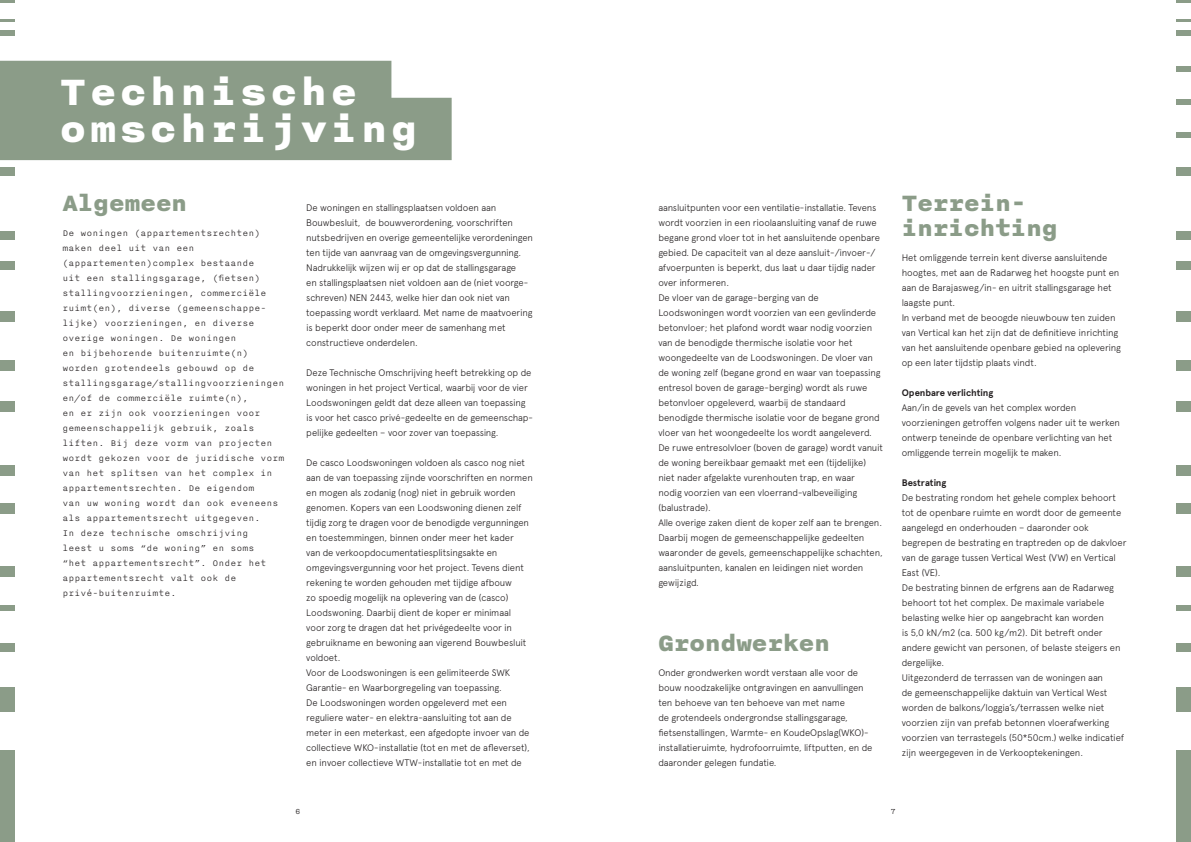
<style>
.page{position:relative;width:1191px;height:842px;background:#fff}
.page>*{position:absolute;margin:0;border:0;box-sizing:border-box;transform-origin:0 0}
.t1{font:900 43px "Nitti Basic";letter-spacing:.1em;color:#fff}
.Intro{font:900 26px "Nitti Basic";color:#8b9c88}
.Intro-2{font:300 10px/15px "Nitti Basic";color:#231f20}
.Body{font:300 9.5px/15px "Apercu";letter-spacing:-.01em;color:#231f20}
.Body-2{font:700 9.5px "Apercu";color:#231f20}
.t2{font:300 9px "Nitti Basic";color:#231f20}
</style>
<div class="page">
<div style="left:0;top:61px;width:391px;height:62px;background:#8b9c88"></div>
<div style="left:0;top:98px;width:451px;height:62px;background:#8b9c88"></div>
<div style="left:1176px;top:605px;width:15px;height:5px;background:#8b9c88"></div>
<div style="left:1176px;top:687px;width:15px;height:25px;background:#8b9c88"></div>
<div style="left:1176px;top:643px;width:15px;height:8px;background:#8b9c88"></div>
<div style="left:1176px;top:750px;width:15px;height:92px;background:#8b9c88"></div>
<div style="left:1176px;top:566px;width:15px;height:11px;background:#8b9c88"></div>
<div style="left:1176px;top:503px;width:15px;height:11px;background:#8b9c88"></div>
<div style="left:1176px;top:465px;width:15px;height:11px;background:#8b9c88"></div>
<div style="left:1176px;top:401px;width:15px;height:11px;background:#8b9c88"></div>
<div style="left:1176px;top:360px;width:15px;height:11px;background:#8b9c88"></div>
<div style="left:1176px;top:311px;width:15px;height:11px;background:#8b9c88"></div>
<div style="left:1176px;top:261px;width:15px;height:8px;background:#8b9c88"></div>
<div style="left:1176px;top:231px;width:15px;height:8px;background:#8b9c88"></div>
<div style="left:1176px;top:168px;width:15px;height:8px;background:#8b9c88"></div>
<div style="left:1176px;top:132px;width:15px;height:6px;background:#8b9c88"></div>
<div style="left:1176px;top:99px;width:15px;height:6px;background:#8b9c88"></div>
<div style="left:1176px;top:66px;width:15px;height:6px;background:#8b9c88"></div>
<div style="left:1176px;top:30px;width:15px;height:6px;background:#8b9c88"></div>
<hr style="left:1176px;top:19px;width:15px;height:3px;background:#8b9c88">
<hr style="left:1176px;top:0;width:15px;height:3px;background:#8b9c88">
<div style="left:0;top:605px;width:15px;height:5px;background:#8b9c88"></div>
<div style="left:0;top:687px;width:15px;height:25px;background:#8b9c88"></div>
<div style="left:0;top:643px;width:15px;height:8px;background:#8b9c88"></div>
<div style="left:0;top:750px;width:15px;height:92px;background:#8b9c88"></div>
<div style="left:0;top:566px;width:15px;height:11px;background:#8b9c88"></div>
<div style="left:0;top:503px;width:15px;height:11px;background:#8b9c88"></div>
<div style="left:0;top:465px;width:15px;height:11px;background:#8b9c88"></div>
<div style="left:0;top:401px;width:15px;height:11px;background:#8b9c88"></div>
<div style="left:0;top:360px;width:15px;height:11px;background:#8b9c88"></div>
<div style="left:0;top:311px;width:15px;height:11px;background:#8b9c88"></div>
<div style="left:0;top:261px;width:15px;height:8px;background:#8b9c88"></div>
<div style="left:0;top:231px;width:15px;height:8px;background:#8b9c88"></div>
<div style="left:0;top:168px;width:15px;height:8px;background:#8b9c88"></div>
<div style="left:0;top:30px;width:15px;height:6px;background:#8b9c88"></div>
<hr style="left:0;top:19px;width:15px;height:3px;background:#8b9c88">
<hr style="left:0;top:0;width:15px;height:3px;background:#8b9c88">
<p class="t1" style="left:60px;top:67px;width:298px">Technische</p>
<p class="t1" style="left:60px;top:104px;width:358px">omschrijving</p>
<p class="Intro" style="left:62px;top:188px;width:126px">Algemeen</p>
<p class="Intro-2" style="left:62px;top:225px;width:224px">De woningen (appartementsrechten) maken deel uit van een (appartementen)complex bestaande<br>uit een stallingsgarage, (fietsen) stallingvoorzieningen, commerciële ruimt(en), diverse (gemeenschappe&shy;lijke) voorzieningen, en diverse overige woningen. De woningen<br>en bijbehorende buitenruimte(n) worden grotendeels gebouwd op de stallingsgarage/stallingvoorzieningen en/of de commerciële ruimte(n),<br>en er zijn ook voorzieningen voor gemeenschappelijk gebruik, zoals liften. Bij deze vorm van projecten wordt gekozen voor de juridische vorm van het splitsen van het complex in appartementsrechten. De eigendom<br>van uw woning wordt dan ook eveneens als appartementsrecht uitgegeven.<br>In deze technische omschrijving<br>leest u soms “de woning” en soms<br>“het appartementsrecht”. Onder het appartementsrecht valt ook de privé-buitenruimte.</p>
<p class="Body" style="left:306px;top:200px;width:228px">De woningen en stallingsplaatsen voldoen aan Bouwbesluit, de bouwverordening, voorschriften nutsbedrijven en overige gemeentelijke verordeningen ten tijde van aanvraag van de omgevingsvergunning.</p>
<p class="Body" style="left:306px;top:260px;width:228px">Nadrukkelijk wijzen wij er op dat de stallingsgarage<br>en stallingsplaatsen niet voldoen aan de (niet voorge&shy;schreven) NEN 2443, welke hier dan ook niet van toepassing wordt verklaard. Met name de maatvoering is beperkt door onder meer de samenhang met constructieve onderdelen.</p>
<p class="Body" style="left:306px;top:365px;width:228px">Deze Technische Omschrijving heeft betrekking op de woningen in het project Vertical, waarbij voor de vier Loodswoningen geldt dat deze alleen van toepassing is voor het casco privé-gedeelte en de gemeenschap&shy;pelijke gedeelten – voor zover van toepassing.</p>
<p class="Body" style="left:306px;top:455px;width:228px">De casco Loodswoningen voldoen als casco nog niet aan de van toepassing zijnde voorschriften en normen en mogen als zodanig (nog) niet in gebruik worden genomen. Kopers van een Loodswoning dienen zelf tijdig zorg te dragen voor de benodigde vergunningen en toestemmingen, binnen onder meer het kader<br>van de verkoopdocumentatiesplitsingsakte en omgevingsvergunning voor het project. Tevens dient rekening te worden gehouden met tijdige afbouw<br>zo spoedig mogelijk na oplevering van de (casco)<br>Loodswoning. Daarbij dient de koper er minimaal<br>voor zorg te dragen dat het privégedeelte voor in gebruikname en bewoning aan vigerend Bouwbesluit voldoet.</p>
<p class="Body" style="left:306px;top:665px;width:205px">Voor de Loodswoningen is een gelimiteerde SWK<br>Garantie- en Waarborgregeling van toepassing.</p>
<p class="Body" style="left:306px;top:695px;width:225px">De Loodswoningen worden opgeleverd met een reguliere water- en elektra-aansluiting tot aan de meter in een meterkast, een afgedopte invoer van de collectieve WKO-installatie (tot en met de afleverset),</p>
<p class="Body" style="left:306px;top:755px;width:217px">en invoer collectieve WTW-installatie tot en met de</p>
<p class="Body" style="left:658px;top:200px;width:223px">aansluitpunten voor een ventilatie-installatie. Tevens wordt voorzien in een rioolaansluiting vanaf de ruwe begane grond vloer tot in het aansluitende openbare gebied. De capaciteit van al deze aansluit-/invoer-/ afvoerpunten is beperkt, dus laat u daar tijdig nader over informeren.</p>
<p class="Body" style="left:658px;top:290px;width:226px">De vloer van de garage-berging van de Loodswoningen wordt voorzien van een gevlinderde betonvloer; het plafond wordt waar nodig voorzien van de benodigde thermische isolatie voor het woongedeelte van de Loodswoningen. De vloer van de woning zelf (begane grond en waar van toepassing entresol boven de garage-berging) wordt als ruwe betonvloer opgeleverd, waarbij de standaard benodigde thermische isolatie voor de begane grond vloer van het woongedeelte los wordt aangeleverd.<br>De ruwe entresolvloer (boven de garage) wordt vanuit de woning bereikbaar gemaakt met een (tijdelijke) niet nader afgelakte vurenhouten trap, en waar<br>nodig voorzien van een vloerrand-valbeveiliging (balustrade).</p>
<p class="Body" style="left:658px;top:515px;width:226px">Alle overige zaken dient de koper zelf aan te brengen.<br>Daarbij mogen de gemeenschappelijke gedeelten waaronder de gevels, gemeenschappelijke schachten, aansluitpunten, kanalen en leidingen niet worden gewijzigd.</p>
<p class="Intro" style="left:658px;top:628px;width:173px">Grondwerken</p>
<p class="Body" style="left:658px;top:665px;width:215px">Onder grondwerken wordt verstaan alle voor de bouw noodzakelijke ontgravingen en aanvullingen ten behoeve van ten behoeve van met name<br>de grotendeels ondergrondse stallingsgarage, fietsenstallingen, Warmte- en KoudeOpslag(WKO)- installatieruimte, hydrofoorruimte, liftputten, en de daaronder gelegen fundatie.</p>
<p class="Intro" style="left:901px;top:188px;width:126px">Terrein-</p>
<p class="Intro" style="left:901px;top:213px;width:157px">inrichting</p>
<p class="Body" style="left:901px;top:250px;width:219px">Het omliggende terrein kent diverse aansluitende hoogtes, met aan de Radarweg het hoogste punt en aan de Barajasweg/in- en uitrit stallingsgarage het laagste punt.</p>
<p class="Body" style="left:901px;top:310px;width:221px">In verband met de beoogde nieuwbouw ten zuiden van Vertical kan het zijn dat de definitieve inrichting van het aansluitende openbare gebied na oplevering op een later tijdstip plaats vindt.</p>
<p class="Body-2" style="left:901px;top:387px;width:93px">Openbare verlichting</p>
<p class="Body" style="left:901px;top:400px;width:220px">Aan/in de gevels van het complex worden voorzieningen getroffen volgens nader uit te werken ontwerp teneinde de openbare verlichting van het omliggende terrein mogelijk te maken.</p>
<p class="Body-2" style="left:901px;top:477px;width:46px">Bestrating</p>
<p class="Body" style="left:901px;top:490px;width:226px">De bestrating rondom het gehele complex behoort tot de openbare ruimte en wordt door de gemeente aangelegd en onderhouden – daaronder ook begrepen de bestrating en traptreden op de dakvloer van de garage tussen Vertical West (VW) en Vertical East (VE).</p>
<p class="Body" style="left:901px;top:580px;width:220px">De bestrating binnen de erfgrens aan de Radarweg behoort tot het complex. De maximale variabele belasting welke hier op aangebracht kan worden<br>is 5,0 kN/m2 (ca. 500 kg/m2). Dit betreft onder andere gewicht van personen, of belaste steigers en dergelijke.</p>
<p class="Body" style="left:901px;top:670px;width:224px">Uitgezonderd de terrassen van de woningen aan<br>de gemeenschappelijke daktuin van Vertical West worden de balkons/loggia’s/terrassen welke niet voorzien zijn van prefab betonnen vloerafwerking voorzien van terrastegels (50*50cm.) welke indicatief zijn weergegeven in de Verkooptekeningen.</p>
<p class="t2" style="left:295px;top:807px;width:7px">6</p>
<p class="t2" style="left:890px;top:807px;width:7px">7</p>
</div>
